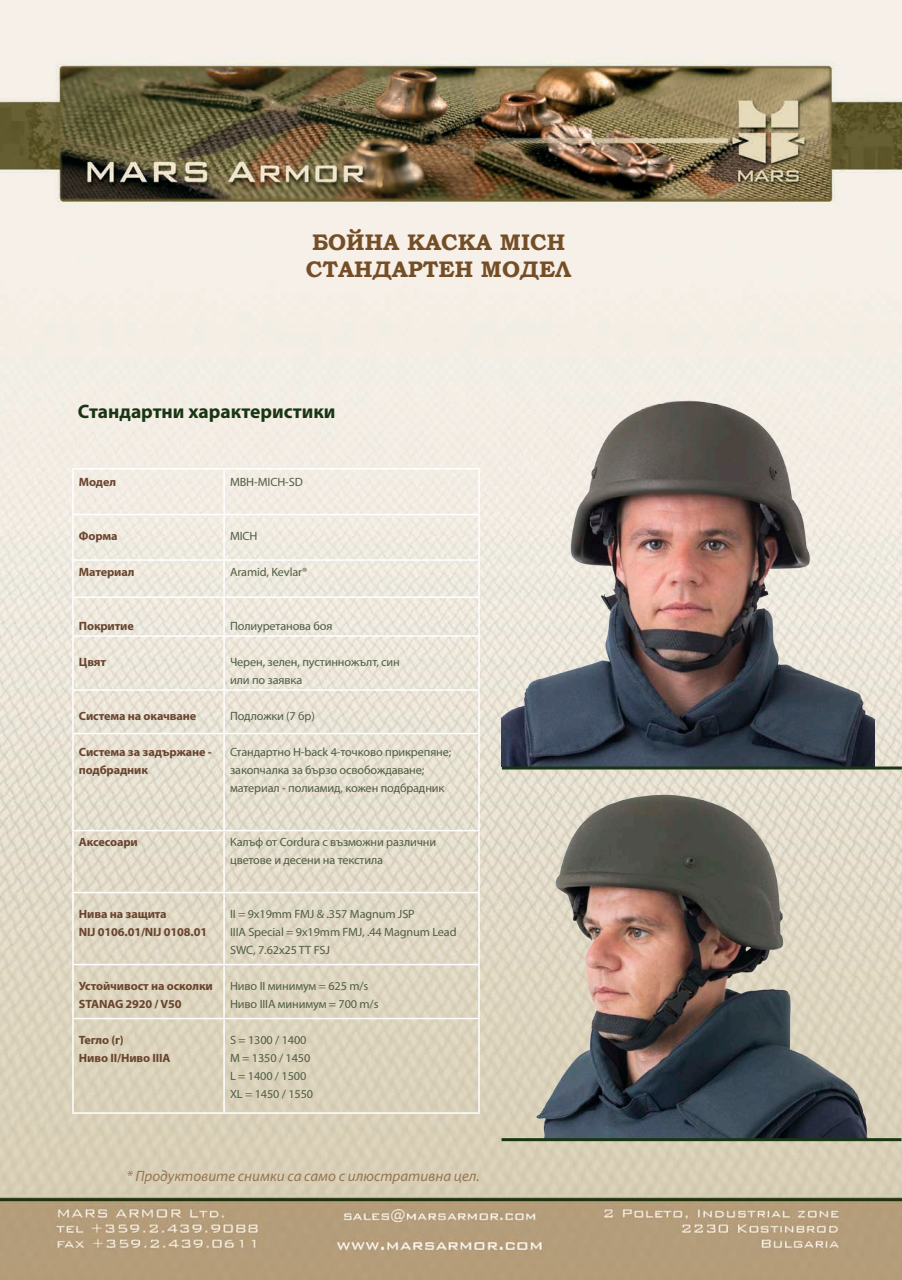
<style>
.page{position:relative;width:902px;height:1280px;background:#fff}
.page>*{position:absolute;margin:0;border:0;box-sizing:border-box;transform-origin:0 0}
.Title_light{font:700 22.5px "Bookman Old Style";color:#744e26}
.body_sub_title_green{font:700 19.5px "Myriad Pro";color:#193614}
.small_print_light{font:italic 15px "Myriad Pro";color:#967554}
.small_print_light-2{font:12px/18px "Myriad Pro";letter-spacing:-.01em;color:#505e43}
.small_print_light-3{font:700 12px/18px "Myriad Pro";letter-spacing:-.01em;color:#69442e}
</style>
<div class="page">
<img style="left:0;top:1px;width:901px;height:1279px">
<img style="left:502px;top:769px;width:372px;height:369px">
<img style="left:502px;top:360px;width:372px;height:406px">
<hr style="left:502px;top:766px;width:399px;height:3px;background:#193614">
<hr style="left:501px;top:1138px;width:400px;height:3px;background:#193614">
<hr style="left:72px;top:468px;width:152px;height:1px;background:#fff">
<hr style="left:72px;top:469px;width:2px;height:45px;background:#fff">
<hr style="left:224px;top:468px;width:255px;height:1px;background:#fff">
<hr style="left:223px;top:469px;width:2px;height:45px;background:#fff">
<hr style="left:478px;top:469px;width:1px;height:45px;background:#fff">
<hr style="left:72px;top:514px;width:152px;height:1px;background:#fff">
<hr style="left:72px;top:515px;width:2px;height:44px;background:#fff">
<hr style="left:224px;top:514px;width:255px;height:1px;background:#fff">
<hr style="left:223px;top:515px;width:2px;height:44px;background:#fff">
<hr style="left:478px;top:515px;width:1px;height:44px;background:#fff">
<hr style="left:72px;top:559px;width:152px;height:2px;background:#fff">
<hr style="left:72px;top:561px;width:2px;height:35px;background:#fff">
<hr style="left:224px;top:559px;width:255px;height:2px;background:#fff">
<hr style="left:223px;top:561px;width:2px;height:35px;background:#fff">
<hr style="left:478px;top:561px;width:1px;height:35px;background:#fff">
<hr style="left:72px;top:596px;width:152px;height:2px;background:#fff">
<hr style="left:72px;top:598px;width:2px;height:37px;background:#fff">
<hr style="left:224px;top:596px;width:255px;height:2px;background:#fff">
<hr style="left:223px;top:598px;width:2px;height:37px;background:#fff">
<hr style="left:478px;top:598px;width:1px;height:37px;background:#fff">
<hr style="left:72px;top:635px;width:152px;height:2px;background:#fff">
<hr style="left:72px;top:637px;width:2px;height:52px;background:#fff">
<hr style="left:224px;top:635px;width:255px;height:2px;background:#fff">
<hr style="left:223px;top:637px;width:2px;height:52px;background:#fff">
<hr style="left:478px;top:637px;width:1px;height:52px;background:#fff">
<hr style="left:72px;top:689px;width:152px;height:2px;background:#fff">
<hr style="left:72px;top:691px;width:2px;height:42px;background:#fff">
<hr style="left:224px;top:689px;width:255px;height:2px;background:#fff">
<hr style="left:223px;top:691px;width:2px;height:42px;background:#fff">
<hr style="left:478px;top:691px;width:1px;height:42px;background:#fff">
<hr style="left:72px;top:733px;width:152px;height:1px;background:#fff">
<hr style="left:72px;top:734px;width:2px;height:96px;background:#fff">
<hr style="left:224px;top:733px;width:255px;height:1px;background:#fff">
<hr style="left:223px;top:734px;width:2px;height:96px;background:#fff">
<hr style="left:478px;top:734px;width:1px;height:96px;background:#fff">
<hr style="left:72px;top:830px;width:152px;height:1px;background:#fff">
<hr style="left:72px;top:831px;width:2px;height:61px;background:#fff">
<hr style="left:224px;top:830px;width:255px;height:1px;background:#fff">
<hr style="left:223px;top:831px;width:2px;height:61px;background:#fff">
<hr style="left:478px;top:831px;width:1px;height:61px;background:#fff">
<hr style="left:72px;top:892px;width:152px;height:1px;background:#fff">
<hr style="left:72px;top:893px;width:2px;height:71px;background:#fff">
<hr style="left:224px;top:892px;width:255px;height:1px;background:#fff">
<hr style="left:223px;top:893px;width:2px;height:71px;background:#fff">
<hr style="left:478px;top:893px;width:1px;height:71px;background:#fff">
<hr style="left:72px;top:964px;width:152px;height:1px;background:#fff">
<hr style="left:72px;top:965px;width:2px;height:53px;background:#fff">
<hr style="left:224px;top:964px;width:255px;height:1px;background:#fff">
<hr style="left:223px;top:965px;width:2px;height:53px;background:#fff">
<hr style="left:478px;top:965px;width:1px;height:53px;background:#fff">
<hr style="left:72px;top:1018px;width:152px;height:1px;background:#fff">
<hr style="left:72px;top:1019px;width:2px;height:93px;background:#fff">
<hr style="left:224px;top:1018px;width:255px;height:1px;background:#fff">
<hr style="left:223px;top:1019px;width:2px;height:93px;background:#fff">
<hr style="left:478px;top:1019px;width:1px;height:93px;background:#fff">
<hr style="left:72px;top:1112px;width:152px;height:2px;background:#fff">
<hr style="left:224px;top:1112px;width:255px;height:2px;background:#fff">
<p class="Title_light" style="left:312px;top:226px;width:254px">БОЙНА КАСКА MICH</p>
<p class="Title_light" style="left:305px;top:253px;width:267px">СТАНДАРТЕН МОДЕЛ</p>
<p class="body_sub_title_green" style="left:78px;top:399px;width:259px">Стандартни характеристики</p>
<p class="small_print_light-3" style="left:79px;top:473px;width:39px">Модел</p>
<p class="small_print_light-2" style="left:230px;top:473px;width:74px">MBH-MICH-SD</p>
<p class="small_print_light-3" style="left:79px;top:527px;width:40px">Форма</p>
<p class="small_print_light-2" style="left:230px;top:527px;width:29px">MICH</p>
<p class="small_print_light-3" style="left:79px;top:563px;width:57px">Материал</p>
<p class="small_print_light-2" style="left:230px;top:563px;width:79px">Aramid, Kevlar®</p>
<p class="small_print_light-3" style="left:79px;top:617px;width:56px">Покритие</p>
<p class="small_print_light-2" style="left:230px;top:617px;width:104px">Полиуретанова боя</p>
<p class="small_print_light-3" style="left:79px;top:653px;width:29px">Цвят</p>
<p class="small_print_light-2" style="left:230px;top:653px;width:171px">Черен, зелен, пустинножълт, син</p>
<p class="small_print_light-2" style="left:230px;top:671px;width:74px">или по заявка</p>
<p class="small_print_light-3" style="left:79px;top:707px;width:119px">Система на окачване</p>
<p class="small_print_light-2" style="left:230px;top:707px;width:86px">Подложки (7 бр)</p>
<p class="small_print_light-3" style="left:79px;top:743px;width:134px">Система за задържане - подбрадник</p>
<p class="small_print_light-2" style="left:230px;top:743px;width:223px">Стандартно H-back 4-точково прикрепяне;</p>
<p class="small_print_light-2" style="left:230px;top:761px;width:196px">закопчалка за бързо освобождаване;</p>
<p class="small_print_light-2" style="left:230px;top:779px;width:216px">материал - полиамид, кожен подбрадник</p>
<p class="small_print_light-3" style="left:79px;top:833px;width:60px">Аксесоари</p>
<p class="small_print_light-2" style="left:230px;top:833px;width:208px">Калъф от Cordura с възможни различни цветове и десени на текстила</p>
<p class="small_print_light-3" style="left:79px;top:905px;width:130px">Нива на защита<br>NIJ 0106.01/NIJ 0108.01</p>
<p class="small_print_light-2" style="left:230px;top:905px;width:186px">II = 9x19mm FMJ &amp; .357 Magnum JSP</p>
<p class="small_print_light-2" style="left:230px;top:923px;width:228px">IIIA Special = 9x19mm FMJ, .44 Magnum Lead<br>SWC, 7.62x25 TT FSJ</p>
<p class="small_print_light-3" style="left:79px;top:977px;width:135px">Устойчивост на осколки<br>STANAG 2920 / V50</p>
<p class="small_print_light-2" style="left:230px;top:977px;width:140px">Ниво II минимум = 625 m/s</p>
<p class="small_print_light-2" style="left:230px;top:995px;width:150px">Ниво IIIA минимум = 700 m/s</p>
<p class="small_print_light-3" style="left:79px;top:1031px;width:93px">Тегло (г)<br>Ниво II/Ниво IIIA</p>
<p class="small_print_light-2" style="left:230px;top:1031px;width:78px">S = 1300 / 1400</p>
<p class="small_print_light-2" style="left:230px;top:1049px;width:82px">M = 1350 / 1450</p>
<p class="small_print_light-2" style="left:230px;top:1067px;width:78px">L = 1400 / 1500</p>
<p class="small_print_light-2" style="left:230px;top:1085px;width:85px">XL = 1450 / 1550</p>
<p class="small_print_light" style="left:126px;top:1167px;width:355px">* Продуктовите снимки са само с илюстративна цел.</p>
</div>
